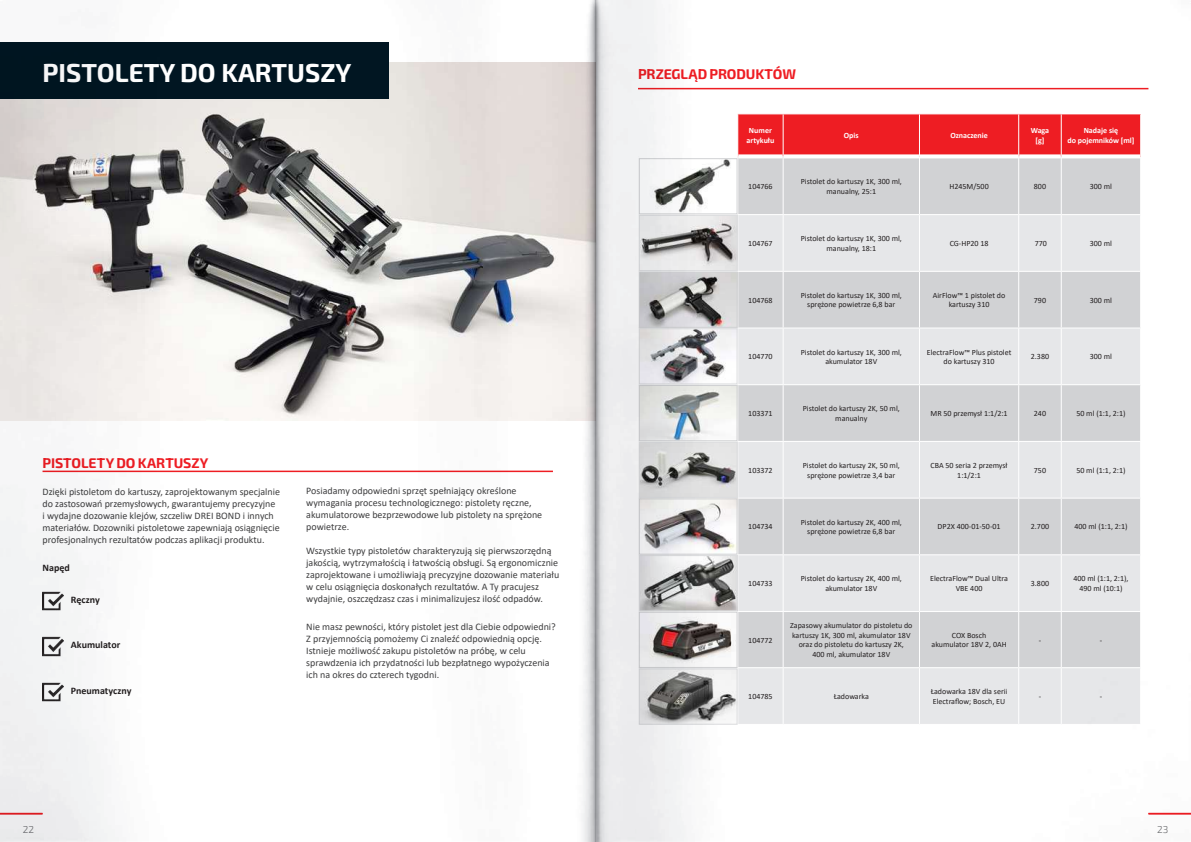
<style>
.page{position:relative;width:1191px;height:842px;background:#fff}
.page>*{position:absolute;margin:0;border:0;box-sizing:border-box;transform-origin:0 0}
.t1{font:26px "Exo 2";color:#fff}
.t2{font:14px "Exo 2";letter-spacing:-.005em;color:#ee1d23}
.t3{font:10px/12px "Calibri";color:#3e3e3f}
.t4{font:700 10px "Calibri";color:#231f20}
.t5{font:10px "Exo 2";color:#6d6e71}
.t6{font:8px/9.6px "Calibri";color:#231f20;text-align:center}
.t7{font:700 8px/9.6px "Calibri";color:#fff;text-align:center}
</style>
<div class="page">
<img style="left:0;top:0;width:1191px;height:842px">
<h1 class="t1" style="left:43px;top:54px;width:310px">PISTOLETY DO KARTUSZY</h1>
<h2 class="t2" style="left:638px;top:64px;width:159px">PRZEGLĄD PRODUKTÓW</h2>
<p class="t7" style="left:746px;top:127px;width:29px">Numer artykułu</p>
<p class="t7" style="left:844px;top:131px;width:16px">Opis</p>
<p class="t7" style="left:950px;top:131px;width:39px">Oznaczenie</p>
<p class="t7" style="left:1030px;top:126px;width:20px">Waga [g]</p>
<p class="t7" style="left:1067px;top:126px;width:69px">Nadaje się<br>do pojemników [ml]</p>
<p class="t6" style="left:748px;top:182px;width:26px">104766</p>
<p class="t6" style="left:800px;top:177px;width:103px">Pistolet do kartuszy 1K, 300 ml, manualny, 25:1</p>
<p class="t6" style="left:949px;top:182px;width:41px">H245M/500</p>
<p class="t6" style="left:1034px;top:182px;width:14px">800</p>
<p class="t6" style="left:1089px;top:182px;width:24px">300 ml</p>
<p class="t6" style="left:748px;top:238px;width:26px">104767</p>
<p class="t6" style="left:800px;top:233px;width:103px">Pistolet do kartuszy 1K, 300 ml, manualny, 18:1</p>
<p class="t6" style="left:949px;top:238px;width:40px">CG-HP20 18</p>
<p class="t6" style="left:1034px;top:238px;width:14px">770</p>
<p class="t6" style="left:1089px;top:238px;width:24px">300 ml</p>
<p class="t6" style="left:748px;top:295px;width:26px">104768</p>
<p class="t6" style="left:800px;top:290px;width:103px">Pistolet do kartuszy 1K, 300 ml, sprężone powietrze 6,8 bar</p>
<p class="t6" style="left:932px;top:290px;width:74px">AirFlow™ 1 pistolet do kartuszy 310</p>
<p class="t6" style="left:1034px;top:295px;width:14px">790</p>
<p class="t6" style="left:1089px;top:295px;width:24px">300 ml</p>
<p class="t6" style="left:748px;top:352px;width:26px">104770</p>
<p class="t6" style="left:800px;top:347px;width:103px">Pistolet do kartuszy 1K, 300 ml, akumulator 18V</p>
<p class="t6" style="left:926px;top:347px;width:86px">ElectraFlow™ Plus pistolet do kartuszy 310</p>
<p class="t6" style="left:1030px;top:352px;width:20px">2.380</p>
<p class="t6" style="left:1089px;top:352px;width:24px">300 ml</p>
<h2 class="t2" style="left:43px;top:453px;width:167px">PISTOLETY DO KARTUSZY</h2>
<p class="t3" style="left:43px;top:485px;width:239px">Dzięki pistoletom do kartuszy, zaprojektowanym specjalnie do zastosowań przemysłowych, gwarantujemy precyzyjne i wydajne dozowanie klejów, szczeliw DREI BOND i innych materiałów. Dozowniki pistoletowe zapewniają osiągnięcie profesjonalnych rezultatów podczas aplikacji produktu.</p>
<p class="t4" style="left:43px;top:561px;width:29px">Napęd</p>
<p class="t4" style="left:71px;top:592px;width:30px">Ręczny</p>
<p class="t4" style="left:71px;top:638px;width:51px">Akumulator</p>
<p class="t4" style="left:71px;top:684px;width:62px">Pneumatyczny</p>
<p class="t3" style="left:306px;top:485px;width:237px">Posiadamy odpowiedni sprzęt spełniający określone wymagania procesu technologicznego: pistolety ręczne, akumulatorowe bezprzewodowe lub pistolety na sprężone powietrze.</p>
<p class="t3" style="left:306px;top:545px;width:254px">Wszystkie typy pistoletów charakteryzują się pierwszorzędną jakością, wytrzymałością i łatwością obsługi. Są ergonomicznie zaprojektowane i umożliwiają precyzyjne dozowanie materiału w celu osiągnięcia doskonałych rezultatów. A Ty pracujesz wydajnie, oszczędzasz czas i minimalizujesz ilość odpadów.</p>
<p class="t3" style="left:306px;top:620px;width:251px">Nie masz pewności, który pistolet jest dla Ciebie odpowiedni?<br>Z przyjemnością pomożemy Ci znaleźć odpowiednią opcję.<br>Istnieje możliwość zakupu pistoletów na próbę, w celu sprawdzenia ich przydatności lub bezpłatnego wypożyczenia ich na okres do czterech tygodni.</p>
<p class="t6" style="left:748px;top:408px;width:26px">103371</p>
<p class="t6" style="left:802px;top:404px;width:99px">Pistolet do kartuszy 2K, 50 ml, manualny</p>
<p class="t6" style="left:930px;top:408px;width:79px">MR 50 przemysł 1:1/2:1</p>
<p class="t6" style="left:1034px;top:408px;width:14px">240</p>
<p class="t6" style="left:1076px;top:408px;width:51px">50 ml (1:1, 2:1)</p>
<p class="t6" style="left:748px;top:465px;width:26px">103372</p>
<p class="t6" style="left:802px;top:460px;width:99px">Pistolet do kartuszy 2K, 50 ml, sprężone powietrze 3,4 bar</p>
<p class="t6" style="left:930px;top:460px;width:78px">CBA 50 seria 2 przemysł<br>1:1/2:1</p>
<p class="t6" style="left:1034px;top:465px;width:14px">750</p>
<p class="t6" style="left:1076px;top:465px;width:51px">50 ml (1:1, 2:1)</p>
<p class="t6" style="left:748px;top:522px;width:26px">104734</p>
<p class="t6" style="left:800px;top:517px;width:103px">Pistolet do kartuszy 2K, 400 ml, sprężone powietrze 6,8 bar</p>
<p class="t6" style="left:937px;top:522px;width:64px">DP2X 400-01-50-01</p>
<p class="t6" style="left:1030px;top:522px;width:20px">2.700</p>
<p class="t6" style="left:1074px;top:522px;width:55px">400 ml (1:1, 2:1)</p>
<p class="t6" style="left:748px;top:578px;width:26px">104733</p>
<p class="t6" style="left:800px;top:574px;width:103px">Pistolet do kartuszy 2K, 400 ml, akumulator 18V</p>
<p class="t6" style="left:930px;top:574px;width:79px">ElectraFlow™ Dual Ultra<br>VBE 400</p>
<p class="t6" style="left:1030px;top:578px;width:20px">3.800</p>
<p class="t6" style="left:1073px;top:574px;width:57px">400 ml (1:1, 2:1),<br>490 ml (10:1)</p>
<p class="t6" style="left:748px;top:635px;width:26px">104772</p>
<p class="t6" style="left:790px;top:620px;width:124px">Zapasowy akumulator do pistoletu do kartuszy 1K, 300 ml, akumulator 18V oraz do pistoletu do kartuszy 2K,<br>400 ml, akumulator 18V</p>
<p class="t6" style="left:931px;top:630px;width:77px">COX Bosch<br>akumulator 18V 2, 0AH</p>
<p class="t6" style="left:1038px;top:636px;width:4px">-</p>
<p class="t6" style="left:1099px;top:636px;width:4px">-</p>
<p class="t6" style="left:748px;top:691px;width:26px">104785</p>
<p class="t6" style="left:833px;top:691px;width:37px">Ładowarka</p>
<p class="t6" style="left:930px;top:687px;width:78px;text-align:left">Ładowarka 18V dla serii<br>Electra昀氀ow; Bosch, EU</p>
<p class="t6" style="left:1038px;top:692px;width:4px">-</p>
<p class="t6" style="left:1099px;top:692px;width:4px">-</p>
<p class="t5" style="left:23px;top:823px;width:13px">22</p>
<p class="t5" style="left:1157px;top:823px;width:13px">23</p>
</div>
